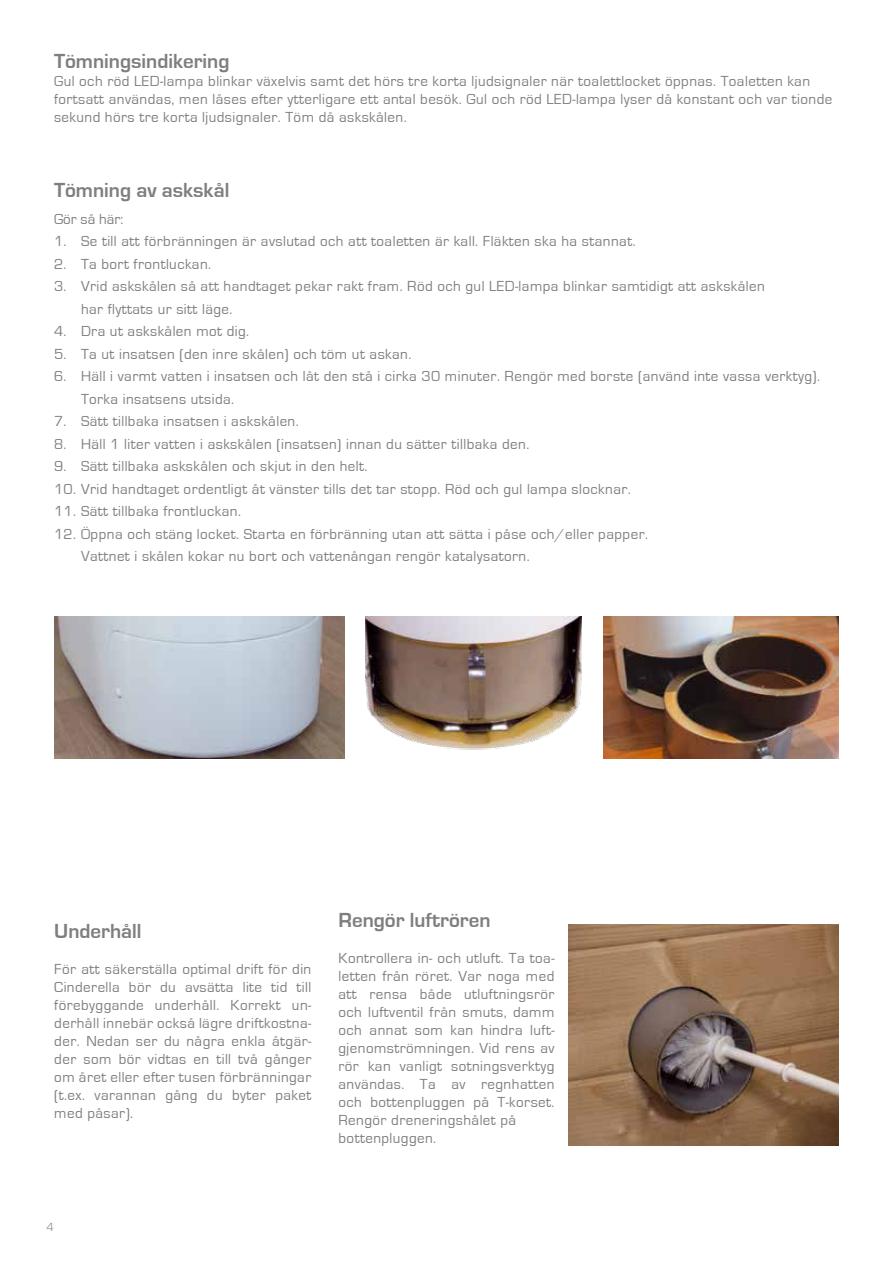
<style>
.page{position:relative;width:893px;height:1263px;background:#fff}
.page>*{position:absolute;margin:0;border:0;box-sizing:border-box;transform-origin:0 0}
.t1{font:700 21px "Eurostile";color:#7e7e80}
.t2{font:15px/18px "Eurostile";letter-spacing:.03em;color:#7e7e80}
.t3{font:12px "Eurostile";color:#999}
</style>
<div class="page">
<img style="left:569px;top:924px;width:270px;height:221px">
<img style="left:54px;top:617px;width:290px;height:141px">
<img style="left:366px;top:617px;width:216px;height:133px">
<img style="left:604px;top:617px;width:235px;height:141px">
<h1 class="t1" style="left:54px;top:50px;width:177px">Tömningsindikering</h1>
<p class="t2" style="left:54px;top:72px;width:780px">Gul och röd LED-lampa blinkar växelvis samt det hörs tre korta ljudsignaler när toalettlocket öppnas. Toaletten kan fortsatt användas, men låses efter ytterligare ett antal besök. Gul och röd LED-lampa lyser då konstant och var tionde sekund hörs tre korta ljudsignaler. Töm då askskålen.</p>
<h1 class="t1" style="left:54px;top:178px;width:177px">Tömning av askskål</h1>
<p class="t2" style="left:54px;top:210px;width:71px">Gör så här:</p>
<p class="t2" style="left:54px;top:233px;width:583px">1. Se till att förbränningen är avslutad och att toaletten är kall. Fläkten ska ha stannat.</p>
<p class="t2" style="left:54px;top:255px;width:159px">2. Ta bort frontluckan.</p>
<p class="t2" style="left:81px;top:275px;width:685px;line-height:22.5px;text-indent:-27px">3. Vrid askskålen så att handtaget pekar rakt fram. Röd och gul LED-lampa blinkar samtidigt att askskålen har flyttats ur sitt läge.</p>
<p class="t2" style="left:54px;top:323px;width:197px">4. Dra ut askskålen mot dig.</p>
<p class="t2" style="left:54px;top:345px;width:359px">5. Ta ut insatsen (den inre skålen) och töm ut askan.</p>
<p class="t2" style="left:81px;top:365px;width:741px;line-height:22.5px;text-indent:-27px">6. Häll i varmt vatten i insatsen och låt den stå i cirka 30 minuter. Rengör med borste (använd inte vassa verktyg).<br>Torka insatsens utsida.</p>
<p class="t2" style="left:54px;top:413px;width:246px">7. Sätt tillbaka insatsen i askskålen.</p>
<p class="t2" style="left:54px;top:435px;width:477px">8. Häll 1 liter vatten i askskålen (insatsen) innan du sätter tillbaka den.</p>
<p class="t2" style="left:54px;top:458px;width:315px">9. Sätt tillbaka askskålen och skjut in den helt.</p>
<p class="t2" style="left:54px;top:480px;width:578px">10. Vrid handtaget ordentligt åt vänster tills det tar stopp. Röd och gul lampa slocknar.</p>
<p class="t2" style="left:54px;top:503px;width:188px">11. Sätt tillbaka frontluckan.</p>
<p class="t2" style="left:81px;top:523px;width:568px;line-height:22.5px;text-indent:-27px">12. Öppna och stäng locket. Starta en förbränning utan att sätta i påse och/eller papper.<br>Vattnet i skålen kokar nu bort och vattenångan rengör katalysatorn.</p>
<h1 class="t1" style="left:54px;top:920px;width:89px">Underhåll</h1>
<p class="t2" style="left:54px;top:960px;width:259px;text-align:justify">För att säkerställa optimal drift för din Cinderella bör du avsätta lite tid till förebyggande underhåll. Korrekt un&shy;derhåll innebär också lägre driftkostna&shy;der. Nedan ser du några enkla åtgär&shy;der som bör vidtas en till två gånger om året eller efter tusen förbränningar (t.ex. varannan gång du byter paket med påsar).</p>
<h1 class="t1" style="left:338px;top:908px;width:153px">Rengör luftrören</h1>
<p class="t2" style="left:338px;top:949px;width:217px">Kontrollera in- och utluft. Ta toa&shy;letten från röret. Var noga med att rensa både utluftningsrör och luftventil från smuts, damm och annat som kan hindra luft&shy;gjenomströmningen. Vid rens av rör kan vanligt sotningsverktyg användas. Ta av regnhatten och bottenpluggen på T-korset.<br>Rengör dreneringshålet på bottenpluggen.</p>
<p class="t3" style="left:46px;top:1220px;width:9px">4</p>
</div>
